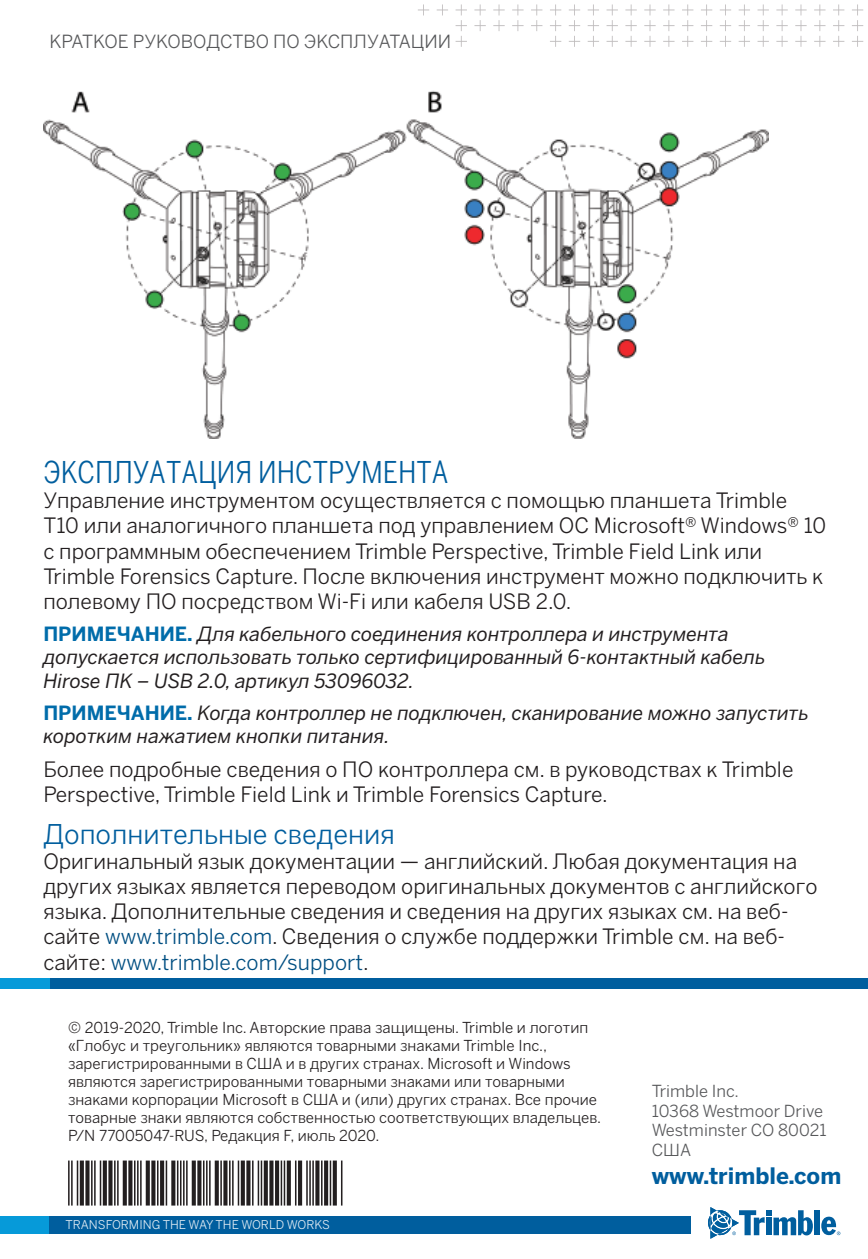
<style>
.page{position:relative;width:868px;height:1259px;background:#fff}
.page>*{position:absolute;margin:0;border:0;box-sizing:border-box;transform-origin:0 0}
.t1{font:60px "Free 3 of 9";color:#231f20}
.t2{font:30px "Benton Sans Condensed";color:#005e9e}
.t3{font:27px "Benton Sans";color:#005e9e}
.t4{font:700 22.5px "Benton Sans";color:#005e9e}
.t5{font:21px/25.2px "Benton Sans";color:#231f20}
.t6{font:italic 19.5px/23.4px "Benton Sans";color:#231f20}
.t7{font:18px "Benton Sans";color:#57585a}
.t8{font:16.5px/19.8px "Benton Sans";color:#57585a}
.t9{font:15px/18px "Benton Sans";color:#231f20}
.t10{font:12px "Benton Sans";color:#fff}
.s1{font-weight:700;font-style:normal;color:#006caa}
.s2{color:#004f82}
</style>
<div class="page">
<svg style="left:418px;top:4px;width:445px;height:43px"></svg>
<div style="left:814px;top:1210px;width:5px;height:25px;background:#005e9e"></div>
<svg style="left:708px;top:1207px;width:104px;height:31px"></svg>
<svg style="left:821px;top:1216px;width:19px;height:19px"></svg>
<div style="left:0;top:1216px;width:689px;height:17px;background:#069ad9"></div>
<div style="left:50px;top:1216px;width:641px;height:17px;background:#005e9e"></div>
<div style="left:45px;top:978px;width:822px;height:11px;background:#005e9e"></div>
<div style="left:0;top:978px;width:50px;height:11px;background:#069ad9"></div>
<img style="left:43px;top:90px;width:725px;height:348px">
<p class="t7" style="left:49px;top:29px;width:403px">КРАТКОЕ РУКОВОДСТВО ПО ЭКСПЛУАТАЦИИ</p>
<h2 class="t2" style="left:43px;top:451px;width:406px">ЭКСПЛУАТАЦИЯ ИНСТРУМЕНТА</h2>
<p class="t5" style="left:43px;top:487px;width:784px">Управление инструментом осуществляется с помощью планшета Trimble T10 или аналогичного планшета под управлением ОС Microsoft® Windows® 10 с программным обеспечением Trimble Perspective, Trimble Field Link или Trimble Forensics Capture. После включения инструмент можно подключить к полевому ПО посредством Wi-Fi или кабеля USB 2.0.</p>
<p class="t6" style="left:43px;top:621px;width:723px"><span class="s1">ПРИМЕЧАНИЕ.</span> Для кабельного соединения контроллера и инструмента допускается использовать только сертифицированный 6-контактный кабель<br>Hirose ПК – USB 2.0, артикул 53096032.</p>
<p class="t6" style="left:43px;top:700px;width:766px"><span class="s1">ПРИМЕЧАНИЕ.</span> Когда контроллер не подключен, сканирование можно запустить коротким нажатием кнопки питания.</p>
<p class="t5" style="left:43px;top:755px;width:751px">Более подробные сведения о ПО контроллера см. в руководствах к Trimble<br>Perspective, Trimble Field Link и Trimble Forensics Capture.</p>
<p class="t3" style="left:43px;top:814px;width:353px">Дополнительные сведения</p>
<p class="t5" style="left:43px;top:847px;width:775px">Оригинальный язык документации — английский. Любая документация на других языках является переводом оригинальных документов с английского языка. Дополнительные сведения и сведения на других языках см. на веб&shy;сайте <span class="s2">www.trimble.com</span>. Сведения о службе поддержки Trimble см. на веб&shy;сайте: <span class="s2">www.trimble.com/support</span>.</p>
<p class="t9" style="left:68px;top:1017px;width:534px">© 2019-2020, Trimble Inc. Авторские права защищены. Trimble и логотип «Глобус и треугольник» являются товарными знаками Trimble Inc., зарегистрированными в США и в других странах. Microsoft и Windows являются зарегистрированными товарными знаками или товарными знаками корпорации Microsoft в США и (или) других странах. Все прочие товарные знаки являются собственностью соответствующих владельцев.<br>P/N 77005047-RUS, Редакция F, июль 2020.</p>
<h1 class="t1" style="left:68px;top:1149px;width:277px">77005047-RUS</h1>
<p class="t10" style="left:65px;top:1216px;width:266px">TRANSFORMING THE WAY THE WORLD WORKS</p>
<p class="t8" style="left:651px;top:1080px;width:176px">Trimble Inc.<br>10368 Westmoor Drive<br>Westminster CO 80021<br>США</p>
<p class="t4" style="left:651px;top:1159px;width:191px">www.trimble.com</p>
</div>
